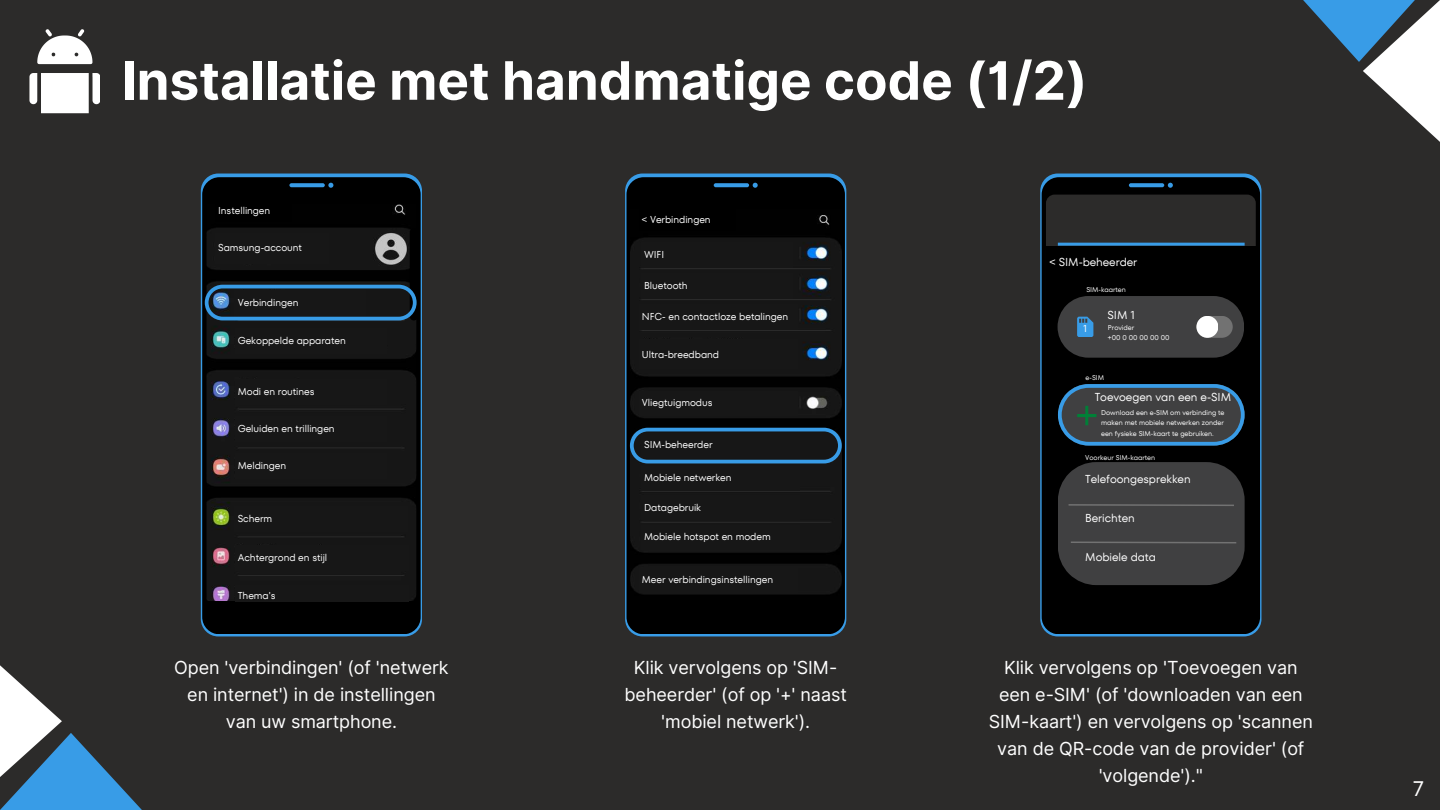
<style>
.page{position:relative;width:1440px;height:810px;background:#2c2b2a}
.page>*{position:absolute;margin:0;border:0;box-sizing:border-box;transform-origin:0 0}
.t1{font:700 53px "Inter";color:#fff}
.t2{font:40px "TT Fors";color:#008037}
.t3{font:21px "TT Fors";color:#fff}
.t4{font:18px/27px "Inter";letter-spacing:-.005em;color:#fff;text-align:center}
.t5{font:11.5px "TT Fors";letter-spacing:-.005em;color:#fff}
.t6{font:10px "TT Fors";letter-spacing:-.005em;color:#fff}
.t7{font:7px/10.5px "TT Fors";letter-spacing:-.005em;color:#fff;text-align:justify}
</style>
<div class="page">
<svg style="left:0;top:665px;width:142px;height:145px"></svg>
<svg style="left:1303px;top:0;width:137px;height:142px"></svg>
<svg style="left:29px;top:73px;width:71px;height:40px;background:#dbdbdb"></svg>
<svg style="left:37px;top:29px;width:55px;height:35px"></svg>
<svg style="left:202px;top:177px;width:219px;height:457px;background:#151617"></svg>
<svg style="left:289px;top:179px;width:45px;height:9px"></svg>
<div style="left:410px;top:228px;width:8px;height:92px;background:#000;border-radius:4px"></div>
<div style="left:205px;top:601px;width:213px;height:24px;background:#000"></div>
<svg style="left:205px;top:285px;width:212px;height:35px;background:#254e6d"></svg>
<svg style="left:625px;top:174px;width:221px;height:462px;background:#3285c3"></svg>
<svg style="left:627px;top:177px;width:218px;height:457px;background:#030608"></svg>
<svg style="left:713px;top:179px;width:45px;height:9px"></svg>
<svg style="left:1040px;top:174px;width:221px;height:462px;background:#3283c1"></svg>
<svg style="left:1042px;top:177px;width:218px;height:457px"></svg>
<svg style="left:1129px;top:179px;width:44px;height:9px"></svg>
<div style="left:1046px;top:246px;width:211px;height:380px;background:#000"></div>
<hr style="left:1058px;top:243px;width:187px;height:3px;background:#389ce7">
<svg style="left:1058px;top:296px;width:186px;height:62px;background:#424547"></svg>
<svg style="left:1058px;top:384px;width:187px;height:62px;background:#3a4853"></svg>
<svg style="left:1058px;top:462px;width:187px;height:123px;background:#3d3d3e"></svg>
<div style="left:204px;top:191px;width:214px;height:12px;background:#000"></div>
<img style="left:631px;top:209px;width:210px;height:391px">
<svg style="left:630px;top:428px;width:212px;height:35px;background:#245173"></svg>
<div style="left:629px;top:600px;width:214px;height:23px;background:#000"></div>
<div style="left:629px;top:191px;width:214px;height:18px;background:#000"></div>
<div style="left:215px;top:200px;width:77px;height:22px;background:#000"></div>
<div style="left:215px;top:233px;width:114px;height:30px;background:#171717"></div>
<div style="left:235px;top:290px;width:131px;height:25px;background:#171717"></div>
<div style="left:235px;top:328px;width:151px;height:26px;background:#171717"></div>
<div style="left:235px;top:380px;width:152px;height:25px;background:#171717"></div>
<div style="left:235px;top:416px;width:151px;height:26px;background:#171717"></div>
<div style="left:235px;top:454px;width:152px;height:25px;background:#171717"></div>
<div style="left:235px;top:506px;width:173px;height:25px;background:#171717"></div>
<div style="left:235px;top:546px;width:173px;height:25px;background:#171717"></div>
<div style="left:235px;top:585px;width:173px;height:22px;background:#171717"></div>
<div style="left:233px;top:602px;width:180px;height:22px;background:#000"></div>
<div style="left:639px;top:209px;width:97px;height:22px;background:#000"></div>
<div style="left:641px;top:243px;width:152px;height:25px;background:#171717"></div>
<div style="left:641px;top:274px;width:152px;height:25px;background:#171717"></div>
<div style="left:639px;top:304px;width:158px;height:26px;background:#171717"></div>
<div style="left:639px;top:340px;width:158px;height:29px;background:#171717"></div>
<div style="left:639px;top:391px;width:158px;height:25px;background:#171717"></div>
<div style="left:641px;top:433px;width:158px;height:25px;background:#171717"></div>
<div style="left:641px;top:466px;width:158px;height:25px;background:#171717"></div>
<div style="left:641px;top:496px;width:158px;height:24px;background:#171717"></div>
<div style="left:641px;top:525px;width:158px;height:25px;background:#171717"></div>
<div style="left:639px;top:568px;width:158px;height:25px;background:#171717"></div>
<h1 class="t1" style="left:122px;top:49px;width:967px">Installatie met handmatige code (1/2)</h1>
<p class="t6" style="left:218px;top:204px;width:54px">Instellingen</p>
<p class="t6" style="left:218px;top:241px;width:85px">Samsung-account</p>
<p class="t6" style="left:238px;top:295px;width:62px">Verbindingen</p>
<p class="t6" style="left:238px;top:334px;width:110px">Gekoppelde apparaten</p>
<p class="t6" style="left:238px;top:385px;width:78px">Modi en routines</p>
<p class="t6" style="left:238px;top:421px;width:98px">Geluiden en trillingen</p>
<p class="t6" style="left:238px;top:459px;width:50px">Meldingen</p>
<p class="t6" style="left:238px;top:511px;width:36px">Scherm</p>
<p class="t6" style="left:238px;top:551px;width:91px">Achtergrond en stijl</p>
<p class="t6" style="left:238px;top:589px;width:39px">Thema's</p>
<p class="t6" style="left:642px;top:212px;width:70px">&lt; Verbindingen</p>
<p class="t6" style="left:644px;top:248px;width:21px">WIFI</p>
<p class="t6" style="left:644px;top:279px;width:45px">Bluetooth</p>
<p class="t6" style="left:642px;top:309px;width:148px">NFC- en contactloze betalingen</p>
<p class="t6" style="left:642px;top:347px;width:79px">Ultra-breedband</p>
<p class="t6" style="left:642px;top:396px;width:72px">Vliegtuigmodus</p>
<p class="t6" style="left:644px;top:438px;width:70px">SIM-beheerder</p>
<p class="t6" style="left:644px;top:471px;width:89px">Mobiele netwerken</p>
<p class="t6" style="left:644px;top:500px;width:58px">Datagebruik</p>
<p class="t6" style="left:644px;top:530px;width:128px">Mobiele hotspot en modem</p>
<p class="t6" style="left:642px;top:572px;width:133px">Meer verbindingsinstellingen</p>
<h3 class="t4" style="left:174px;top:654px;width:276px">Open 'verbindingen' (of 'netwerk en internet') in de instellingen van uw smartphone.</h3>
<h3 class="t4" style="left:625px;top:654px;width:224px">Klik vervolgens op 'SIM&shy;beheerder' (of op '+' naast 'mobiel netwerk').</h3>
<p class="t5" style="left:1049px;top:254px;width:89px">&lt; SIM-beheerder</p>
<p class="t7" style="left:1086px;top:285px;width:41px">SIM-kaarten</p>
<p class="t5" style="left:1108px;top:307px;width:29px">SIM 1</p>
<p class="t7" style="left:1108px;top:322px;width:63px;line-height:9.9px">Provider<br>+00 0 00 00 00 00</p>
<p class="t6" style="left:1084px;top:321px;width:5px">1</p>
<p class="t7" style="left:1086px;top:372px;width:20px">e-SIM</p>
<p class="t5" style="left:1095px;top:389px;width:138px">Toevoegen van een e-SIM</p>
<h2 class="t2" style="left:1076px;top:387px;width:23px">+</h2>
<p class="t7" style="left:1101px;top:407px;width:125px">Download een e-SIM om verbinding te maken met mobiele netwerken zonder een fysieke SIM-kaart te gebruiken.</p>
<p class="t7" style="left:1085px;top:452px;width:71px">Voorkeur SIM-kaarten</p>
<p class="t5" style="left:1085px;top:471px;width:107px">Telefoongesprekken</p>
<p class="t5" style="left:1085px;top:510px;width:51px">Berichten</p>
<p class="t5" style="left:1085px;top:549px;width:72px">Mobiele data</p>
<h3 class="t4" style="left:989px;top:654px;width:326px">Klik vervolgens op 'Toevoegen van een e-SIM' (of 'downloaden van een<br>SIM-kaart') en vervolgens op 'scannen van de QR-code van de provider' (of 'volgende')."</h3>
<h3 class="t3" style="left:1413px;top:774px;width:12px">7</h3>
</div>
